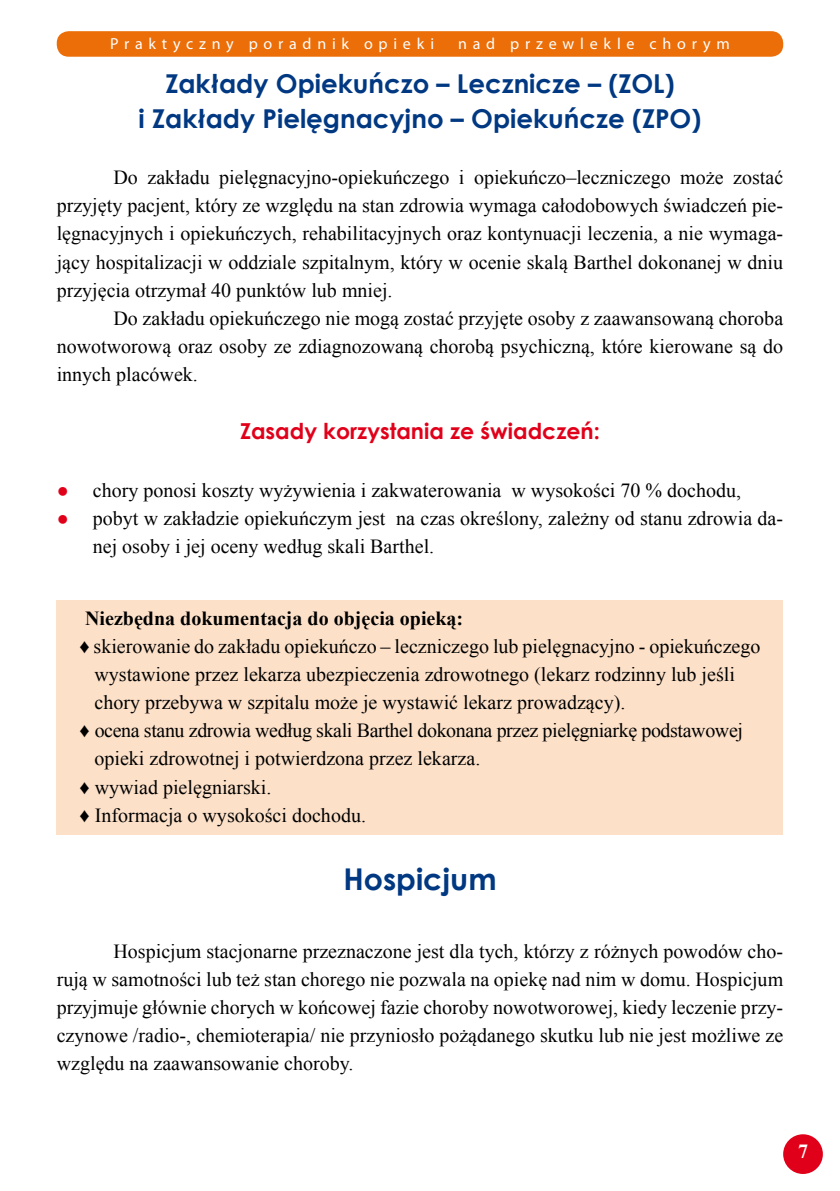
<style>
.page{position:relative;width:840px;height:1191px;background:#fff}
.page>*{position:absolute;margin:0;border:0;box-sizing:border-box;transform-origin:0 0}
.t1{font:700 30px "Century Gothic";color:#003882}
.t2{font:700 26px/35.2px "Century Gothic";color:#003882;text-align:center}
.t3{font:700 22px "Century Gothic";color:#e1001a}
.t4{font:20px/28px "Times New Roman";color:#000;text-align:justify}
.t5{font:20px "Times New Roman";letter-spacing:-.02em;color:#000}
.t6{font:700 20px "Times New Roman";color:#000}
.t7{font:700 20px "Times New Roman";color:#fff}
.t8{font:16px "Myriad Pro";letter-spacing:.36em;color:#fff}
.s1{color:#e1001a}
</style>
<div class="page">
<div style="left:57px;top:600px;width:725px;height:235px;background:#fce0c8"></div>
<div style="left:57px;top:31px;width:725px;height:26px;background:#eb6e08;border-radius:12px"></div>
<div style="left:782px;top:1134px;width:40px;height:40px;background:#e1001a;border-radius:50%"></div>
<p class="t8" style="left:110px;top:34px;width:325px">Praktyczny poradnik opieki</p>
<p class="t8" style="left:458px;top:34px;width:273px">nad przewlekle chorym</p>
<h2 class="t2" style="left:138px;top:65px;width:564px">Zakłady Opiekuńczo – Lecznicze – (ZOL)<br>i Zakłady Pielęgnacyjno – Opiekuńcze (ZPO)</h2>
<p class="t4" style="left:57px;top:163px;width:727px;text-indent:57px">Do zakładu pielęgnacyjno-opiekuńczego i opiekuńczo–leczniczego może zostać przyjęty pacjent, który ze względu na stan zdrowia wymaga całodobowych świadczeń pie&shy;lęgnacyjnych i opiekuńczych, rehabilitacyjnych oraz kontynuacji leczenia, a nie wymaga&shy;jący hospitalizacji w oddziale szpitalnym, który w ocenie skalą Barthel dokonanej w dniu przyjęcia otrzymał 40 punktów lub mniej.</p>
<p class="t4" style="left:57px;top:303px;width:727px;text-indent:57px">Do zakładu opiekuńczego nie mogą zostać przyjęte osoby z zaawansowaną choroba nowotworową oraz osoby ze zdiagnozowaną chorobą psychiczną, które kierowane są do innych placówek.</p>
<p class="t3" style="left:240px;top:414px;width:361px">Zasady korzystania ze świadczeń:</p>
<p class="t4" style="left:57px;top:476px;width:685px"><span class="s1">●</span> chory ponosi koszty wyżywienia i zakwaterowania w wysokości 70 % dochodu,</p>
<p class="t4" style="left:93px;top:504px;width:691px;text-indent:-36px"><span class="s1">●</span> pobyt w zakładzie opiekuńczym jest na czas określony, zależny od stanu zdrowia da&shy;nej osoby i jej oceny według skali Barthel.</p>
<p class="t6" style="left:85px;top:605px;width:379px">Niezbędna dokumentacja do objęcia opieką:</p>
<p class="t4" style="left:79px;top:632px;width:682px">♦ skierowanie do zakładu opiekuńczo – leczniczego lub pielęgnacyjno - opiekuńczego</p>
<p class="t4" style="left:94px;top:660px;width:641px">wystawione przez lekarza ubezpieczenia zdrowotnego (lekarz rodzinny lub jeśli</p>
<p class="t4" style="left:94px;top:688px;width:532px">chory przebywa w szpitalu może je wystawić lekarz prowadzący).</p>
<p class="t5" style="left:79px;top:717px;width:664px">♦ ocena stanu zdrowia według skali Barthel dokonana przez pielęgniarkę podstawowej</p>
<p class="t4" style="left:94px;top:744px;width:387px">opieki zdrowotnej i potwierdzona przez lekarza.</p>
<p class="t4" style="left:79px;top:772px;width:193px">♦ wywiad pielęgniarski.</p>
<p class="t4" style="left:79px;top:800px;width:288px">♦ Informacja o wysokości dochodu.</p>
<h1 class="t1" style="left:343px;top:856px;width:154px">Hospicjum</h1>
<p class="t4" style="left:57px;top:936px;width:727px;text-indent:57px">Hospicjum stacjonarne przeznaczone jest dla tych, którzy z różnych powodów cho&shy;rują w samotności lub też stan chorego nie pozwala na opiekę nad nim w domu. Hospicjum przyjmuje głównie chorych w końcowej fazie choroby nowotworowej, kiedy leczenie przy&shy;czynowe /radio-, chemioterapia/ nie przyniosło pożądanego skutku lub nie jest możliwe ze względu na zaawansowanie choroby.</p>
<p class="t7" style="left:797px;top:1137px;width:11px">7</p>
</div>
